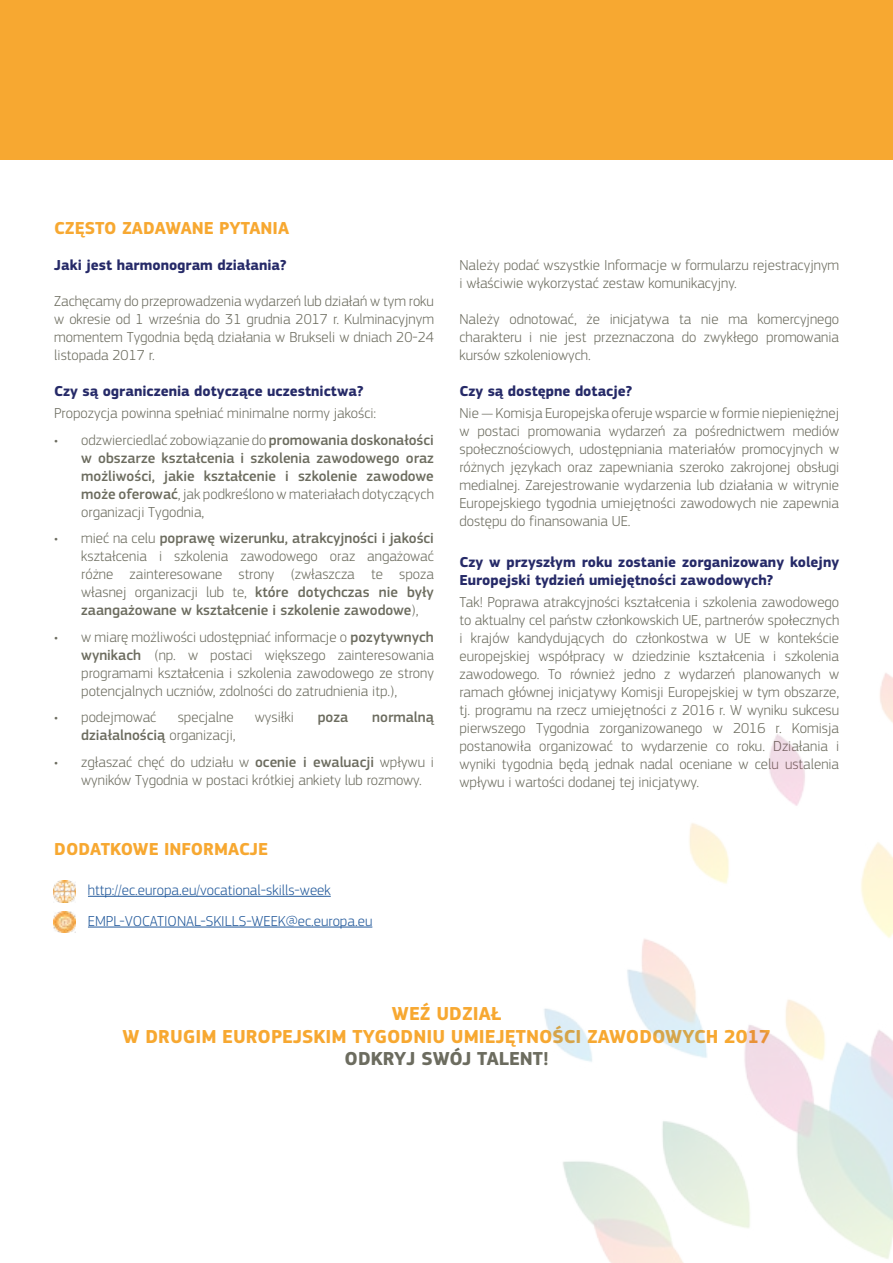
<style>
.page{position:relative;width:893px;height:1263px;background:#fff}
.page>*{position:absolute;margin:0;border:0;box-sizing:border-box;transform-origin:0 0}
.t1{font:700 19.5px "EC Square Sans Pro";color:#f7a831}
.t2{font:700 19.5px "EC Square Sans Pro";color:#6c6c5f}
.t3{font:700 18px "EC Square Sans Pro";color:#f7a831}
.t4{font:300 15px/18px "EC Square Sans Pro";color:#6c6c5f;text-align:justify}
.t5{font:500 15px/18px "EC Square Sans Pro";color:#6c6c5f;text-align:justify}
.t6{font:700 15px/18px "EC Square Sans Pro";color:#262a68}
.t7{font:300 15px "EC Square Sans Pro";color:#22599b}
.s1{font-weight:300}
.s2{font-weight:500}
</style>
<div class="page">
<div style="left:0;top:0;width:893px;height:159px;background:#f7a831"></div>
<img style="left:54px;top:881px;width:21px;height:21px">
<img style="left:54px;top:911px;width:21px;height:21px">
<hr style="left:88px;top:896px;width:243px;height:1px;background:#22599b">
<hr style="left:88px;top:927px;width:284px;height:1px;background:#22599b">
<img style="left:544px;top:673px;width:349px;height:590px">
<h3 class="t3" style="left:54px;top:217px;width:236px">CZĘSTO ZADAWANE PYTANIA</h3>
<p class="t6" style="left:54px;top:256px;width:234px">Jaki jest harmonogram działania?</p>
<p class="t4" style="left:54px;top:292px;width:381px">Zachęcamy do przeprowadzenia wydarzeń lub działań w tym roku w okresie od 1 września do 31 grudnia 2017 r. Kulminacyjnym momentem Tygodnia będą działania w Brukseli w dniach 20-24 listopada 2017 r.</p>
<p class="t6" style="left:54px;top:382px;width:311px">Czy są ograniczenia dotyczące uczestnictwa?</p>
<p class="t4" style="left:54px;top:404px;width:324px">Propozycja powinna spełniać minimalne normy jakości:</p>
<p class="t5" style="left:81px;top:431px;width:354px;text-indent:-27px"><span class="s1">• odzwierciedlać zobowiązanie do</span> promowania doskonałości w obszarze kształcenia i szkolenia zawodowego oraz możliwości, jakie kształcenie i szkolenie zawodowe może oferować<span class="s1">, jak podkreślono w materiałach dotyczących organizacji Tygodnia,</span></p>
<p class="t4" style="left:81px;top:529px;width:354px;text-indent:-27px">• mieć na celu <span class="s2">poprawę wizerunku, atrakcyjności i jakości </span>kształcenia i szkolenia zawodowego oraz angażować różne zainteresowane strony (zwłaszcza te spoza własnej organizacji lub te, <span class="s2">które dotychczas nie były zaangażowane w kształcenie i szkolenie zawodowe</span>),</p>
<p class="t4" style="left:81px;top:628px;width:354px;text-indent:-27px">• w miarę możliwości udostępniać informacje o <span class="s2">pozytywnych wynikach</span> (np. w postaci większego zainteresowania programami kształcenia i szkolenia zawodowego ze strony potencjalnych uczniów, zdolności do zatrudnienia itp.),</p>
<p class="t4" style="left:54px;top:708px;width:104px">• podejmować</p>
<p class="t4" style="left:178px;top:708px;width:57px">specjalne</p>
<p class="t4" style="left:255px;top:708px;width:41px">wysiłki</p>
<p class="t5" style="left:318px;top:709px;width:32px">poza</p>
<p class="t5" style="left:372px;top:709px;width:63px">normalną</p>
<p class="t5" style="left:81px;top:727px;width:156px">działalnością <span class="s1">organizacji,</span></p>
<p class="t4" style="left:81px;top:753px;width:354px;text-indent:-27px">• zgłaszać chęć do udziału w <span class="s2">ocenie i ewaluacji</span> wpływu i wyników Tygodnia w postaci krótkiej ankiety lub rozmowy.</p>
<h3 class="t3" style="left:54px;top:838px;width:216px">DODATKOWE INFORMACJE</h3>
<p class="t7" style="left:88px;top:881px;width:244px">http://ec.europa.eu/vocational-skills-week</p>
<p class="t7" style="left:88px;top:912px;width:286px">EMPL-VOCATIONAL-SKILLS-WEEK@ec.europa.eu</p>
<p class="t4" style="left:459px;top:256px;width:381px">Należy podać wszystkie Informacje w formularzu rejestracyjnym i właściwie wykorzystać zestaw komunikacyjny.</p>
<p class="t4" style="left:459px;top:310px;width:381px">Należy odnotować, że inicjatywa ta nie ma komercyjnego charakteru i nie jest przeznaczona do zwykłego promowania kursów szkoleniowych.</p>
<p class="t6" style="left:459px;top:382px;width:174px">Czy są dostępne dotacje?</p>
<p class="t4" style="left:459px;top:404px;width:381px">Nie — Komisja Europejska oferuje wsparcie w formie niepieniężnej w postaci promowania wydarzeń za pośrednictwem mediów społecznościowych, udostępniania materiałów promocyjnych w różnych językach oraz zapewniania szeroko zakrojonej obsługi medialnej. Zarejestrowanie wydarzenia lub działania w witrynie Europejskiego tygodnia umiejętności zawodowych nie zapewnia dostępu do finansowania UE.</p>
<p class="t6" style="left:459px;top:553px;width:381px">Czy w przyszłym roku zostanie zorganizowany kolejny<br>Europejski tydzień umiejętności zawodowych?</p>
<p class="t4" style="left:459px;top:593px;width:381px">Tak! Poprawa atrakcyjności kształcenia i szkolenia zawodowego to aktualny cel państw członkowskich UE, partnerów społecznych i krajów kandydujących do członkostwa w UE w kontekście europejskiej współpracy w dziedzinie kształcenia i szkolenia zawodowego. To również jedno z wydarzeń planowanych w ramach głównej inicjatywy Komisji Europejskiej w tym obszarze, tj. programu na rzecz umiejętności z 2016 r. W wyniku sukcesu pierwszego Tygodnia zorganizowanego w 2016 r. Komisja postanowiła organizować to wydarzenie co roku. Działania i wyniki tygodnia będą jednak nadal oceniane w celu ustalenia wpływu i wartości dodanej tej inicjatywy.</p>
<p class="t1" style="left:392px;top:1002px;width:111px">WEŹ UDZIAŁ</p>
<p class="t1" style="left:123px;top:1024px;width:650px">W DRUGIM EUROPEJSKIM TYGODNIU UMIEJĘTNOŚCI ZAWODOWYCH 2017</p>
<p class="t2" style="left:345px;top:1047px;width:206px">ODKRYJ SWÓJ TALENT!</p>
</div>
